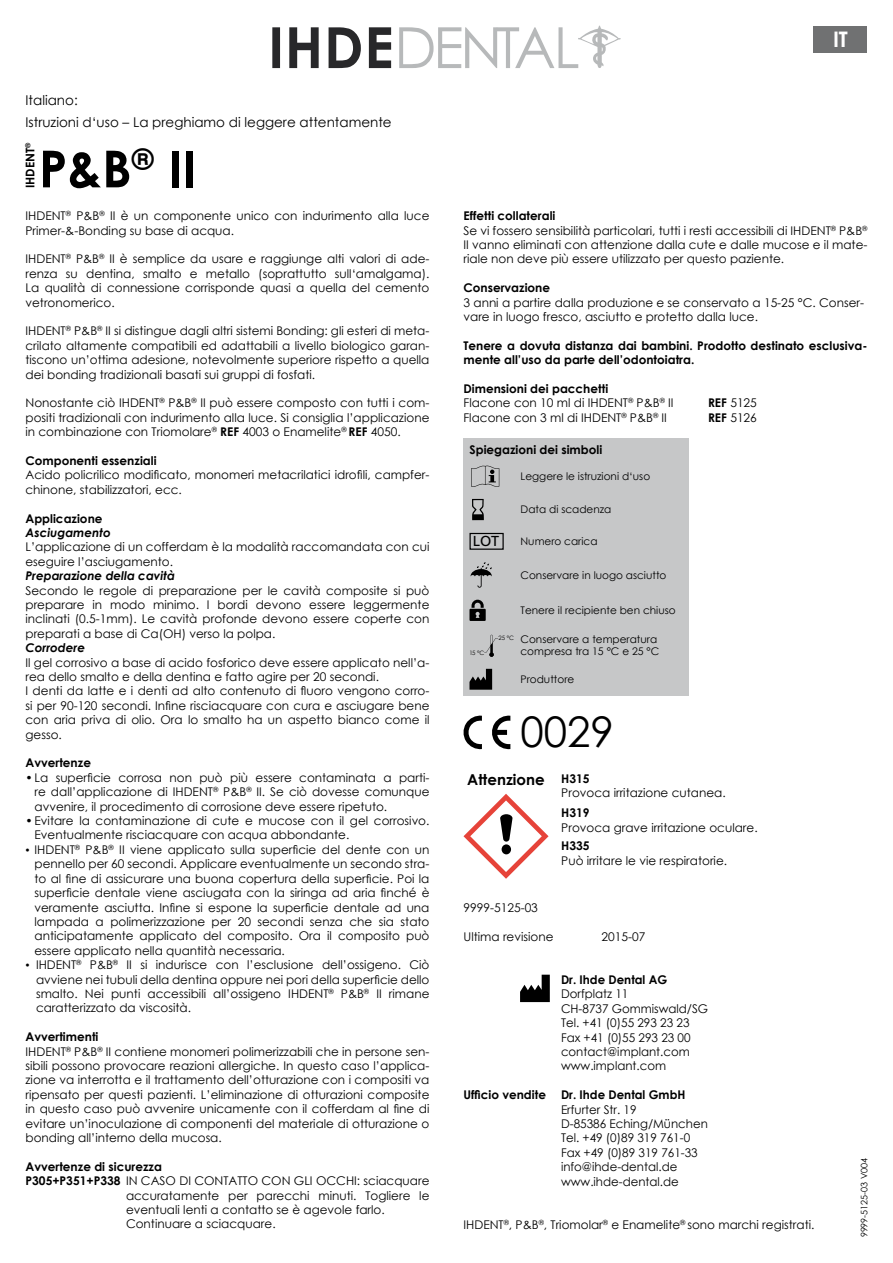
<style>
.page{position:relative;width:893px;height:1263px;background:#fff}
.page>*{position:absolute;margin:0;border:0;box-sizing:border-box;transform-origin:0 0}
.t1{font:700 51px "Century Gothic";color:#000}
.t2{font:42.15px "Century Gothic";color:#000}
.t3{font:700 21.45px "Century Gothic";color:#fff}
.t4{font:700 15px "Century Gothic";color:#000}
.t5{font:14.4px "Frutiger LT Std";color:#000}
.t6{font:13.5px/22px "Century Gothic";color:#000}
.t7{font:12px/14.4px "Century Gothic";color:#000}
.t8{font:700 12px/14.4px "Century Gothic";color:#000}
.t9{font:italic 700 12px "Century Gothic";color:#000}
.t10{font:10.5px/12px "Century Gothic";color:#000;text-align:right}
.t11{font:9px "Century Gothic";color:#000}
.t12{font:700 7.05px "Century Gothic";color:#000}
.t13{font:6px "Century Gothic";color:#000}
.s1{font-weight:700}
.s2{font-family:"Times New Roman"}
</style>
<div class="page">
<svg style="left:399px;top:26px;width:222px;height:42px"></svg>
<svg style="left:272px;top:27px;width:119px;height:41px"></svg>
<div style="left:463px;top:439px;width:226px;height:257px;background:#c6c7c8"></div>
<svg style="left:471px;top:466px;width:28px;height:21px"></svg>
<svg style="left:472px;top:499px;width:12px;height:21px"></svg>
<div style="left:469px;top:533px;width:35px;height:17px;border:1px solid #000"></div>
<svg style="left:471px;top:562px;width:21px;height:26px"></svg>
<svg style="left:469px;top:600px;width:17px;height:21px"></svg>
<svg style="left:484px;top:635px;width:14px;height:22px"></svg>
<svg style="left:469px;top:669px;width:23px;height:21px"></svg>
<svg style="left:520px;top:975px;width:30px;height:27px"></svg>
<div style="left:813px;top:26px;width:54px;height:27px;background:#707172"></div>
<svg style="left:463px;top:794px;width:86px;height:85px"></svg>
<svg style="left:463px;top:716px;width:19px;height:33px"></svg>
<svg style="left:492px;top:716px;width:18px;height:33px"></svg>
<p class="t6" style="left:26px;top:89px;width:368px">Italiano:<br>Istruzioni d‘uso – La preghiamo di leggere attentamente</p>
<p class="t12" style="left:23px;top:148px;width:7px;rotate:-90deg">®</p>
<p class="t8" style="left:22px;top:188px;width:42px;rotate:-90deg">IHDENT</p>
<h1 class="t1" style="left:39px;top:130px;width:159px">P&amp;B<sup>®</sup> II</h1>
<p class="t7" style="left:26px;top:208px;width:405px">IHDENT<sup>®</sup> P&amp;B<sup>®</sup> II è un componente unico con indurimento alla luce<br>Primer-&amp;-Bonding su base di acqua.</p>
<p class="t7" style="left:26px;top:252px;width:405px;text-align:justify">IHDENT<sup>®</sup> P&amp;B<sup>®</sup> II è semplice da usare e raggiunge alti valori di ade&shy;renza su dentina, smalto e metallo (soprattutto sull‘amalgama).<br>La qualità di connessione corrisponde quasi a quella del cemento vetronomerico.</p>
<p class="t7" style="left:26px;top:324px;width:405px;text-align:justify">IHDENT<sup>®</sup> P&amp;B<sup>®</sup> II si distingue dagli altri sistemi Bonding: gli esteri di meta&shy;crilato altamente compatibili ed adattabili a livello biologico garan&shy;tiscono un’ottima adesione, notevolmente superiore rispetto a quella dei bonding tradizionali basati sui gruppi di fosfati.</p>
<p class="t7" style="left:26px;top:396px;width:405px;text-align:justify">Nonostante ciò IHDENT<sup>®</sup> P&amp;B<sup>®</sup> II può essere composto con tutti i com&shy;positi tradizionali con indurimento alla luce. Si consiglia l’applicazione in combinazione con Triomolare<sup>®</sup> <span class="s1">REF</span> 4003 o Enamelite<sup>®</sup> <span class="s1">REF</span> 4050.</p>
<p class="t8" style="left:26px;top:453px;width:133px">Componenti essenziali</p>
<p class="t7" style="left:26px;top:468px;width:405px">Acido policrilico modificato, monomeri metacrilatici idrofili, campfer&shy;chinone, stabilizzatori, ecc.</p>
<p class="t8" style="left:26px;top:510px;width:79px">Applicazione</p>
<p class="t9" style="left:26px;top:524px;width:87px">Asciugamento</p>
<p class="t7" style="left:26px;top:540px;width:405px">L’applicazione di un cofferdam è la modalità raccomandata con cui eseguire l’asciugamento.</p>
<p class="t9" style="left:26px;top:567px;width:151px">Preparazione della cavità</p>
<p class="t7" style="left:26px;top:583px;width:405px;text-align:justify">Secondo le regole di preparazione per le cavità composite si può preparare in modo minimo. I bordi devono essere leggermente inclinati (0.5-1mm). Le cavità profonde devono essere coperte con preparati a base di Ca(OH) verso la polpa.</p>
<p class="t9" style="left:26px;top:639px;width:61px">Corrodere</p>
<p class="t7" style="left:26px;top:655px;width:405px">Il gel corrosivo a base di acido fosforico deve essere applicato nell’a&shy;rea dello smalto e della dentina e fatto agire per 20 secondi.<br>I denti da latte e i denti ad alto contenuto di fluoro vengono corro&shy;si per 90-120 secondi. Infine risciacquare con cura e asciugare bene con aria priva di olio. Ora lo smalto ha un aspetto bianco come il gesso.</p>
<p class="t8" style="left:26px;top:755px;width:67px">Avvertenze</p>
<p class="t7" style="left:35px;top:770px;width:396px;text-align:justify;text-indent:-9px">•La superficie corrosa non può più essere contaminata a parti&shy;re dall’applicazione di IHDENT<sup>®</sup> P&amp;B<sup>®</sup> II. Se ciò dovesse comunque avvenire, il procedimento di corrosione deve essere ripetuto.</p>
<p class="t7" style="left:35px;top:813px;width:396px;text-indent:-9px">•Evitare la contaminazione di cute e mucose con il gel corrosivo.<br>Eventualmente risciacquare con acqua abbondante.</p>
<p class="t7" style="left:35px;top:842px;width:396px;text-align:justify;text-indent:-9px"><span class="s2">•</span> IHDENT<sup>®</sup> P&amp;B<sup>®</sup> II viene applicato sulla superficie del dente con un pennello per 60 secondi. Applicare eventualmente un secondo stra&shy;to al fine di assicurare una buona copertura della superficie. Poi la superficie dentale viene asciugata con la siringa ad aria finché è veramente asciutta. Infine si espone la superficie dentale ad una lampada a polimerizzazione per 20 secondi senza che sia stato anticipatamente applicato del composito. Ora il composito può essere applicato nella quantità necessaria.</p>
<p class="t7" style="left:36px;top:957px;width:395px;text-align:justify;text-indent:-11px"><span class="s2">•</span> IHDENT<sup>®</sup> P&amp;B<sup>®</sup> II si indurisce con l’esclusione dell’ossigeno. Ciò avviene nei tubuli della dentina oppure nei pori della superficie dello smalto. Nei punti accessibili all’ossigeno IHDENT<sup>®</sup> P&amp;B<sup>®</sup> II rimane caratterizzato da viscosità.</p>
<p class="t7" style="left:26px;top:1029px;width:405px"><span class="s1">Avvertimenti<br></span>IHDENT<sup>®</sup> P&amp;B<sup>®</sup> II contiene monomeri polimerizzabili che in persone sen&shy;sibili possono provocare reazioni allergiche. In questo caso l’applica&shy;zione va interrotta e il trattamento dell’otturazione con i compositi va ripensato per questi pazienti. L’eliminazione di otturazioni composite in questo caso può avvenire unicamente con il cofferdam al fine di evitare un’inoculazione di componenti del materiale di otturazione o bonding all’interno della mucosa.</p>
<p class="t8" style="left:26px;top:1158px;width:138px">Avvertenze di sicurezza</p>
<p class="t7" style="left:26px;top:1173px;width:405px"><span class="s1">P305+P351+P338</span> IN CASO DI CONTATTO CON GLI OCCHI: sciacquare</p>
<p class="t7" style="left:126px;top:1188px;width:305px">accuratamente per parecchi minuti. Togliere le</p>
<p class="t7" style="left:126px;top:1202px;width:260px">eventuali lenti a contatto se è agevole farlo.</p>
<p class="t7" style="left:126px;top:1216px;width:151px">Continuare a sciacquare.</p>
<h3 class="t3" style="left:833px;top:23px;width:16px">IT</h3>
<p class="t7" style="left:463px;top:208px;width:405px"><span class="s1">Effetti collaterali<br></span>Se vi fossero sensibilità particolari, tutti i resti accessibili di IHDENT<sup>®</sup> P&amp;B<sup>® </sup>II vanno eliminati con attenzione dalla cute e dalle mucose e il mate&shy;riale non deve più essere utilizzato per questo paziente.</p>
<p class="t8" style="left:463px;top:280px;width:88px">Conservazione</p>
<p class="t7" style="left:463px;top:295px;width:402px">3 anni a partire dalla produzione e se conservato a 15-25 °C. Conser&shy;vare in luogo fresco, asciutto e protetto dalla luce.</p>
<p class="t8" style="left:463px;top:338px;width:405px">Tenere a dovuta distanza dai bambini. Prodotto destinato esclusiva&shy;mente all’uso da parte dell’odontoiatra.</p>
<p class="t7" style="left:463px;top:381px;width:212px"><span class="s1">Dimensioni dei pacchetti<br></span>Flacone con 10 ml di IHDENT<sup>®</sup> P&amp;B<sup>®</sup> II</p>
<p class="t7" style="left:708px;top:396px;width:50px"><span class="s1">REF</span> 5125</p>
<p class="t7" style="left:463px;top:410px;width:205px">Flacone con 3 ml di IHDENT<sup>®</sup> P&amp;B<sup>®</sup> II</p>
<p class="t7" style="left:708px;top:410px;width:50px"><span class="s1">REF</span> 5126</p>
<p class="t8" style="left:469px;top:441px;width:134px">Spiegazioni dei simboli</p>
<p class="t10" style="left:520px;top:470px;width:131px">Leggere le istruzioni d‘uso</p>
<p class="t10" style="left:520px;top:503px;width:92px">Data di scadenza</p>
<p class="t5" style="left:473px;top:533px;width:28px">LOT</p>
<p class="t10" style="left:520px;top:535px;width:78px">Numero carica</p>
<p class="t10" style="left:520px;top:569px;width:147px">Conservare in luogo asciutto</p>
<p class="t10" style="left:520px;top:604px;width:157px">Tenere il recipiente ben chiuso</p>
<p class="t13" style="left:469px;top:648px;width:16px">15 °C</p>
<p class="t10" style="left:498px;top:633px;width:162px"><sup>25</sup> <sup>°C</sup> Conservare a temperatura compresa tra 15 °C e 25 °C</p>
<p class="t10" style="left:520px;top:673px;width:55px">Produttore</p>
<h2 class="t2" style="left:520px;top:703px;width:95px">0029</h2>
<p class="t4" style="left:467px;top:768px;width:124px">Attenzione <sup>H315</sup></p>
<p class="t7" style="left:561px;top:786px;width:166px">Provoca irritazione cutanea.</p>
<p class="t8" style="left:561px;top:805px;width:30px">H319</p>
<p class="t7" style="left:561px;top:820px;width:198px">Provoca grave irritazione oculare.</p>
<p class="t8" style="left:561px;top:838px;width:30px">H335</p>
<p class="t7" style="left:561px;top:853px;width:167px">Può irritare le vie respiratorie.</p>
<p class="t7" style="left:463px;top:900px;width:76px">9999-5125-03</p>
<p class="t7" style="left:463px;top:929px;width:91px">Ultima revisione</p>
<p class="t7" style="left:601px;top:929px;width:45px">2015-07</p>
<p class="t8" style="left:561px;top:972px;width:108px">Dr. Ihde Dental AG</p>
<p class="t7" style="left:561px;top:986px;width:149px">Dorfplatz 11<br>CH-8737 Gommiswald/SG<br>Tel. +41 (0)55 293 23 23<br>Fax +41 (0)55 293 23 00 contact@implant.com www.implant.com</p>
<p class="t8" style="left:463px;top:1087px;width:223px">Ufficio vendite Dr. Ihde Dental GmbH</p>
<p class="t7" style="left:561px;top:1102px;width:148px">Erfurter Str. 19<br>D-85386 Eching/München<br>Tel. +49 (0)89 319 761-0<br>Fax +49 (0)89 319 761-33 info@ihde-dental.de www.ihde-dental.de</p>
<p class="t7" style="left:463px;top:1217px;width:352px">IHDENT<sup>®</sup>, P&amp;B<sup>®</sup>, Triomolar<sup>®</sup> e Enamelite<sup>®</sup> sono marchi registrati.</p>
<p class="t11" style="left:858px;top:1237px;width:81px;rotate:-90deg">9999-5125-03 V004</p>
</div>
